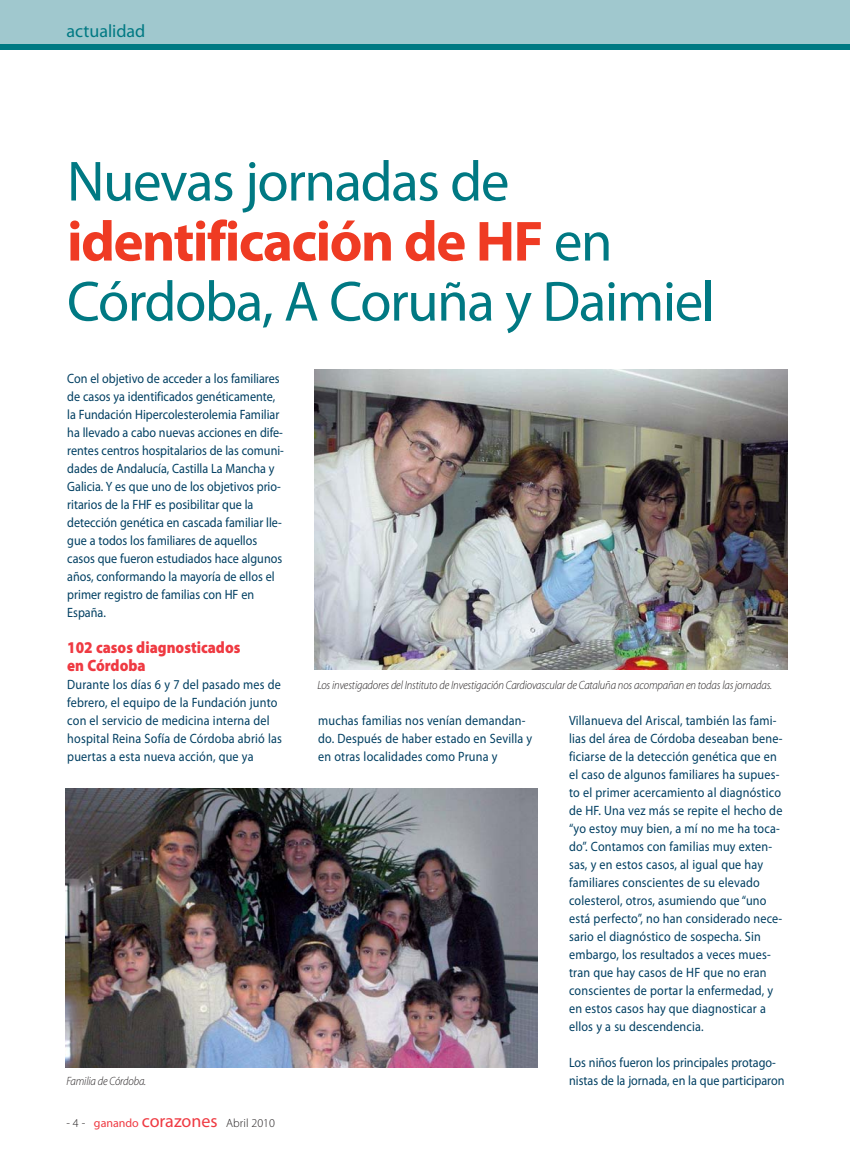
<style>
.page{position:relative;width:850px;height:1172px;background:#fff}
.page>*{position:absolute;margin:0;border:0;box-sizing:border-box;transform-origin:0 0}
.t1{font:57px/60px "Myriad Pro";letter-spacing:-.025em;color:#007983}
.t2{font:18px "Myriad Pro";color:#007983}
.t3{font:900 16.5px/18px "Myriad Pro";color:#ef3a42;scale:.9 1}
.t4{font:13.5px/18px "Myriad Pro";letter-spacing:.015em;color:#003f62;scale:.9 1}
.t5{font:italic 300 12px "Myriad Pro";letter-spacing:-.015em;color:#231f20;scale:.9 1}
.t6{font:300 12px "Myriad Pro";color:#231f20}
.s1{font-weight:700;color:#ef3b23}
.s2{font-weight:400;color:#ef3a42}
.s3{font-weight:400;font-size:18px;color:#ef3a42}
</style>
<div class="page">
<div style="left:0;top:0;width:850px;height:45px;background:#a0c8ce"></div>
<div style="left:0;top:45px;width:850px;height:5px;background:#007983"></div>
<img style="left:315px;top:370px;width:473px;height:300px">
<img style="left:65px;top:788px;width:472px;height:279px">
<h2 class="t2" style="left:67px;top:25px;width:80px">actualidad</h2>
<h1 class="t1" style="left:67px;top:156px;width:650px">Nuevas jornadas de <span class="s1">identificación de HF</span> en<br>Córdoba, A Coruña y Daimiel</h1>
<p class="t4" style="left:67px;top:370px;width:242px">Con el objetivo de acceder a los familiares de casos ya identificados genéticamente, la Fundación Hipercolesterolemia Familiar ha llevado a cabo nuevas acciones en dife&shy;rentes centros hospitalarios de las comuni&shy;dades de Andalucía, Castilla La Mancha y Galicia. Y es que uno de los objetivos prio&shy;ritarios de la FHF es posibilitar que la detección genética en cascada familiar lle&shy;gue a todos los familiares de aquellos casos que fueron estudiados hace algunos años, conformando la mayoría de ellos el primer registro de familias con HF en España.</p>
<p class="t3" style="left:67px;top:639px;width:194px">102 casos diagnosticados en Córdoba</p>
<p class="t4" style="left:67px;top:676px;width:240px">Durante los días 6 y 7 del pasado mes de febrero, el equipo de la Fundación junto con el servicio de medicina interna del hospital Reina Sofía de Córdoba abrió las puertas a esta nueva acción, que ya</p>
<p class="t5" style="left:67px;top:1076px;width:90px">Familia de Córdoba.</p>
<p class="t6" style="left:67px;top:1117px;width:210px">- 4 - <span class="s2">ganando</span> <span class="s3">corazones</span> Abril 2010</p>
<p class="t5" style="left:317px;top:680px;width:507px">Los investigadores del Instituto de Investigación Cardiovascular de Cataluña nos acompañan en todas las jornadas.</p>
<p class="t4" style="left:318px;top:712px;width:239px">muchas familias nos venían demandan&shy;do. Después de haber estado en Sevilla y en otras localidades como Pruna y</p>
<p class="t4" style="left:569px;top:712px;width:239px">Villanueva del Ariscal, también las fami&shy;lias del área de Córdoba deseaban bene&shy;ficiarse de la detección genética que en el caso de algunos familiares ha supues&shy;to el primer acercamiento al diagnóstico de HF. Una vez más se repite el hecho de “yo estoy muy bien, a mí no me ha toca&shy;do”. Contamos con familias muy exten&shy;sas, y en estos casos, al igual que hay familiares conscientes de su elevado colesterol, otros, asumiendo que “uno está perfecto”, no han considerado nece&shy;sario el diagnóstico de sospecha. Sin embargo, los resultados a veces mues&shy;tran que hay casos de HF que no eran conscientes de portar la enfermedad, y en estos casos hay que diagnosticar a ellos y a su descendencia.</p>
<p class="t4" style="left:569px;top:1054px;width:241px">Los niños fueron los principales protago&shy;nistas de la jornada, en la que participaron</p>
</div>
